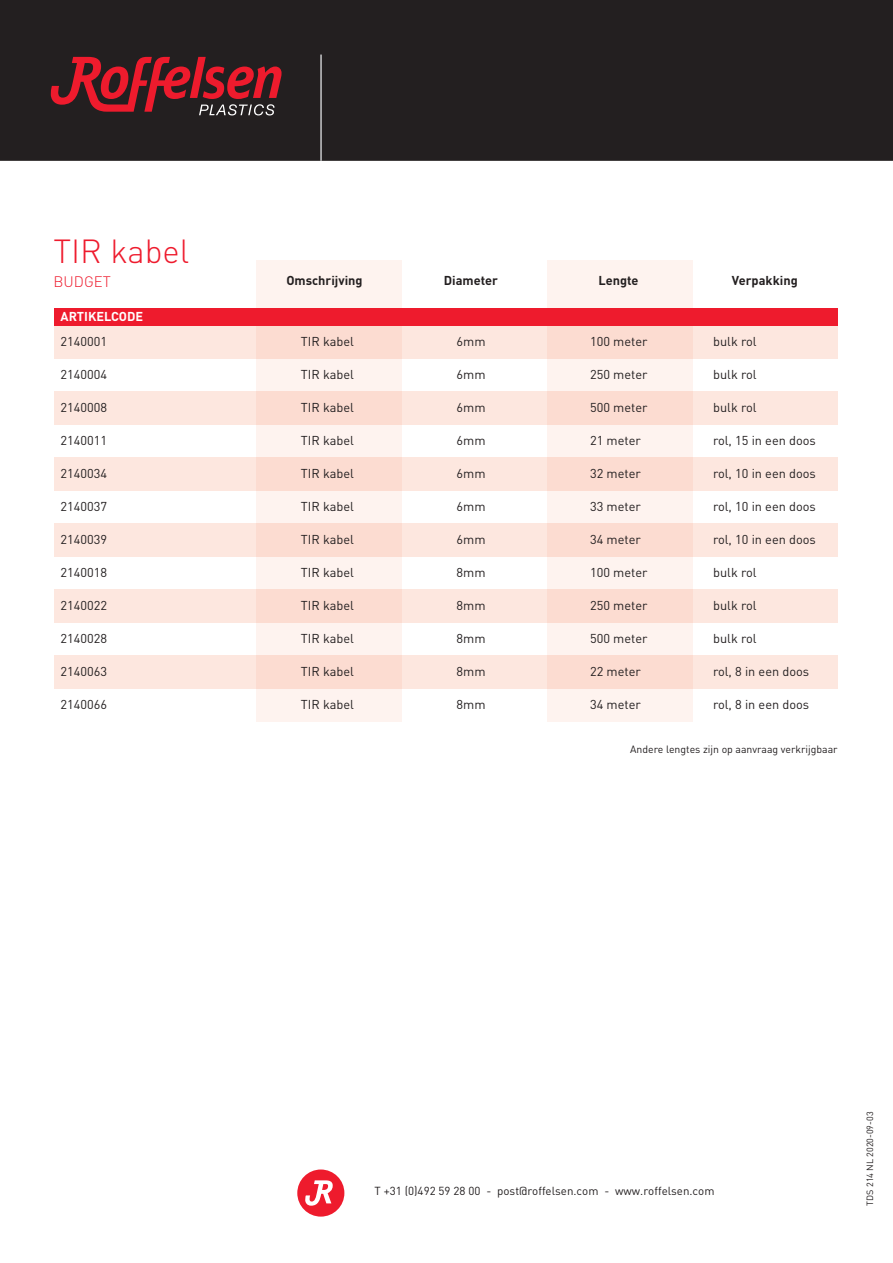
<style>
.page{position:relative;width:893px;height:1263px;background:#fff}
.page>*{position:absolute;margin:0;border:0;box-sizing:border-box;transform-origin:0 0}
.kop{font:300 33px "DIN Pro";color:#ee1b2d}
.kop-2{font:300 15px "DIN Pro";color:#ee1b2d}
.plat{font:12.75px "DIN Pro";color:#231f20}
.plat-2{font:700 12.75px "DIN Pro";color:#231f20}
.plat-3{font:700 12.75px "DIN Pro";color:#fff}
.t1{font:11.55px "DIN Pro";color:#231f20}
.t2{font:10.5px "DIN Pro";color:#231f20}
.t3{font:9px "DIN Pro";color:#231f20}
</style>
<div class="page">
<div style="left:0;top:0;width:893px;height:162px;background:#231f20"></div>
<svg style="left:51px;top:57px;width:231px;height:58px"></svg>
<hr style="left:0;top:161px;width:893px;height:1px;background:#fff">
<div style="left:54px;top:326px;width:784px;height:33px;background:#fde7df"></div>
<div style="left:54px;top:392px;width:784px;height:33px;background:#fde7df"></div>
<div style="left:54px;top:458px;width:784px;height:33px;background:#fde7df"></div>
<div style="left:54px;top:524px;width:784px;height:33px;background:#fde7df"></div>
<div style="left:54px;top:590px;width:784px;height:33px;background:#fde7df"></div>
<div style="left:54px;top:656px;width:784px;height:33px;background:#fde7df"></div>
<hr style="left:320px;top:55px;width:2px;height:106px;background:#c7c8ca">
<div style="left:297px;top:1169px;width:47px;height:47px;background:#ee1b2d;border-radius:50%"></div>
<svg style="left:305px;top:1180px;width:28px;height:26px"></svg>
<svg style="left:547px;top:260px;width:145px;height:462px;fill:#fef3ef"></svg>
<svg style="left:256px;top:260px;width:145px;height:462px;fill:#fef3ef"></svg>
<div style="left:54px;top:308px;width:784px;height:18px;background:#ee1b2d"></div>
<p class="kop" style="left:53px;top:226px;width:137px">TIR kabel</p>
<p class="kop-2" style="left:53px;top:270px;width:59px">BUDGET</p>
<p class="plat-2" style="left:286px;top:270px;width:78px">Omschrijving</p>
<p class="plat-2" style="left:444px;top:270px;width:56px">Diameter</p>
<p class="plat-2" style="left:598px;top:270px;width:42px">Lengte</p>
<p class="plat-2" style="left:732px;top:270px;width:67px">Verpakking</p>
<p class="plat-3" style="left:61px;top:306px;width:84px">ARTIKELCODE</p>
<p class="plat" style="left:61px;top:331px;width:48px">2140001</p>
<p class="plat" style="left:301px;top:331px;width:54px">TIR kabel</p>
<p class="plat" style="left:457px;top:331px;width:31px">6mm</p>
<p class="plat" style="left:590px;top:331px;width:59px">100 meter</p>
<p class="plat" style="left:713px;top:331px;width:45px">bulk rol</p>
<p class="plat" style="left:61px;top:364px;width:48px">2140004</p>
<p class="plat" style="left:301px;top:364px;width:54px">TIR kabel</p>
<p class="plat" style="left:457px;top:364px;width:31px">6mm</p>
<p class="plat" style="left:590px;top:364px;width:59px">250 meter</p>
<p class="plat" style="left:713px;top:364px;width:45px">bulk rol</p>
<p class="plat" style="left:61px;top:397px;width:48px">2140008</p>
<p class="plat" style="left:301px;top:397px;width:54px">TIR kabel</p>
<p class="plat" style="left:457px;top:397px;width:31px">6mm</p>
<p class="plat" style="left:590px;top:397px;width:59px">500 meter</p>
<p class="plat" style="left:713px;top:397px;width:45px">bulk rol</p>
<p class="plat" style="left:61px;top:430px;width:48px">2140011</p>
<p class="plat" style="left:301px;top:430px;width:54px">TIR kabel</p>
<p class="plat" style="left:457px;top:430px;width:31px">6mm</p>
<p class="plat" style="left:590px;top:430px;width:52px">21 meter</p>
<p class="plat" style="left:713px;top:430px;width:104px">rol, 15 in een doos</p>
<p class="plat" style="left:61px;top:463px;width:48px">2140034</p>
<p class="plat" style="left:301px;top:463px;width:54px">TIR kabel</p>
<p class="plat" style="left:457px;top:463px;width:31px">6mm</p>
<p class="plat" style="left:590px;top:463px;width:52px">32 meter</p>
<p class="plat" style="left:713px;top:463px;width:104px">rol, 10 in een doos</p>
<p class="plat" style="left:61px;top:496px;width:48px">2140037</p>
<p class="plat" style="left:301px;top:496px;width:54px">TIR kabel</p>
<p class="plat" style="left:457px;top:496px;width:31px">6mm</p>
<p class="plat" style="left:590px;top:496px;width:52px">33 meter</p>
<p class="plat" style="left:713px;top:496px;width:104px">rol, 10 in een doos</p>
<p class="plat" style="left:61px;top:529px;width:48px">2140039</p>
<p class="plat" style="left:301px;top:529px;width:54px">TIR kabel</p>
<p class="plat" style="left:457px;top:529px;width:31px">6mm</p>
<p class="plat" style="left:590px;top:529px;width:52px">34 meter</p>
<p class="plat" style="left:713px;top:529px;width:104px">rol, 10 in een doos</p>
<p class="plat" style="left:61px;top:562px;width:48px">2140018</p>
<p class="plat" style="left:301px;top:562px;width:54px">TIR kabel</p>
<p class="plat" style="left:457px;top:562px;width:31px">8mm</p>
<p class="plat" style="left:590px;top:562px;width:59px">100 meter</p>
<p class="plat" style="left:713px;top:562px;width:45px">bulk rol</p>
<p class="plat" style="left:61px;top:595px;width:48px">2140022</p>
<p class="plat" style="left:301px;top:595px;width:54px">TIR kabel</p>
<p class="plat" style="left:457px;top:595px;width:31px">8mm</p>
<p class="plat" style="left:590px;top:595px;width:59px">250 meter</p>
<p class="plat" style="left:713px;top:595px;width:45px">bulk rol</p>
<p class="plat" style="left:61px;top:628px;width:48px">2140028</p>
<p class="plat" style="left:301px;top:628px;width:54px">TIR kabel</p>
<p class="plat" style="left:457px;top:628px;width:31px">8mm</p>
<p class="plat" style="left:590px;top:628px;width:59px">500 meter</p>
<p class="plat" style="left:713px;top:628px;width:45px">bulk rol</p>
<p class="plat" style="left:61px;top:661px;width:48px">2140063</p>
<p class="plat" style="left:301px;top:661px;width:54px">TIR kabel</p>
<p class="plat" style="left:457px;top:661px;width:31px">8mm</p>
<p class="plat" style="left:590px;top:661px;width:52px">22 meter</p>
<p class="plat" style="left:713px;top:661px;width:98px">rol, 8 in een doos</p>
<p class="plat" style="left:61px;top:694px;width:48px">2140066</p>
<p class="plat" style="left:301px;top:694px;width:54px">TIR kabel</p>
<p class="plat" style="left:457px;top:694px;width:31px">8mm</p>
<p class="plat" style="left:590px;top:694px;width:52px">34 meter</p>
<p class="plat" style="left:713px;top:694px;width:98px">rol, 8 in een doos</p>
<p class="t2" style="left:630px;top:741px;width:209px">Andere lengtes zijn op aanvraag verkrijgbaar</p>
<p class="t1" style="left:375px;top:1182px;width:341px">T +31 (0)492 59 28 00 - post@roffelsen.com - www.roffelsen.com</p>
<p class="t3" style="left:863px;top:1206px;width:96px;rotate:-90deg">TDS 214 NL 2020-09-03</p>
</div>
